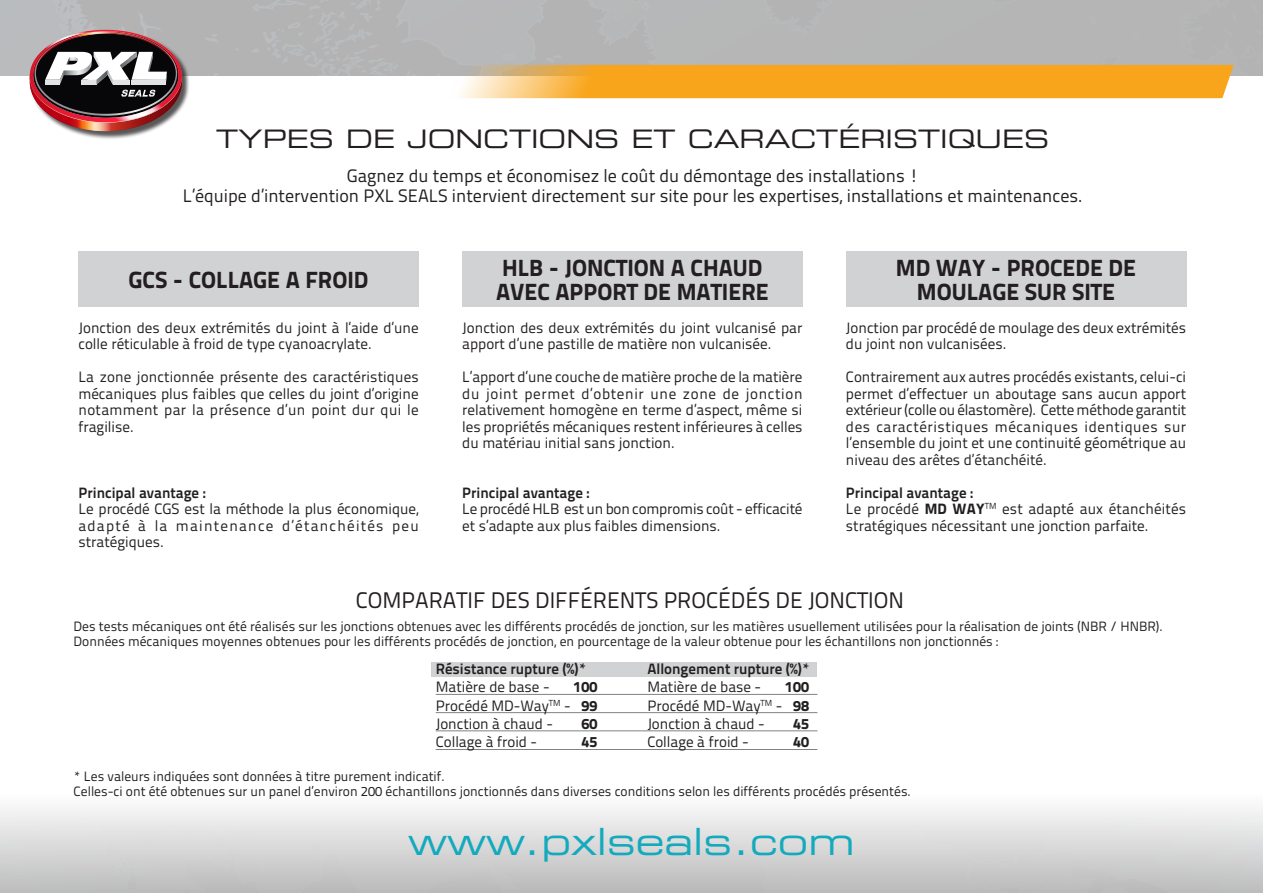
<style>
.page{position:relative;width:1263px;height:893px;background:#fff}
.page>*{position:absolute;margin:0;border:0;box-sizing:border-box;transform-origin:0 0}
.t1{font:37.5px "Eurostile LT Std Ex 2";color:#13aabe}
.t2{font:25.5px "Eurostile LT Std Ex 2";color:#231f20}
.t3{font:800 23.4px/23.4px "Titillium Text 22 L";color:#231f20;text-align:center}
.t4{font:22.5px "Titillium Text 22 L";color:#231f20}
.t5{font:18px/19.5px "Titillium Text 22 L";color:#231f20;text-align:center}
.t6{font:15px/16.5px "Titillium Text 22 L";color:#231f20;text-align:justify}
.t7{font:700 15px "Titillium Text 22 L";color:#231f20}
.t8{font:800 15px "Titillium Text 22 L";color:#231f20}
.t9{font:13.5px/15px "Titillium Text 22 L";color:#231f20}
.s1{font-family:"Times New Roman"}
.s2{font-weight:700}
.s3{font-weight:800}
</style>
<div class="page">
<div style="left:78px;top:251px;width:341px;height:56px;background:#d1d2d4"></div>
<div style="left:462px;top:251px;width:340px;height:56px;background:#d1d2d4"></div>
<div style="left:846px;top:251px;width:340px;height:56px;background:#d1d2d4"></div>
<svg style="left:444px;top:65px;width:794px;height:33px;background:#f6ac32"></svg>
<div style="left:31px;top:31px;width:159px;height:109px;background:#231f20;opacity:.75"></div>
<img style="left:30px;top:30px;width:152px;height:101px">
<hr style="left:436px;top:694px;width:381px;height:1px;background:#808285">
<hr style="left:436px;top:712px;width:381px;height:1px;background:#808285">
<hr style="left:436px;top:731px;width:381px;height:1px;background:#808285">
<hr style="left:436px;top:749px;width:381px;height:1px;background:#808285">
<div style="left:431px;top:662px;width:386px;height:15px;background:#d1d2d4"></div>
<h2 class="t2" style="left:216px;top:121px;width:835px">TYPES DE JONCTIONS ET CARACTÉRISTIQUES</h2>
<p class="t5" style="left:183px;top:165px;width:901px">Gagnez du temps et économisez le coût du démontage des installations !<br>L’équipe d’intervention PXL SEALS intervient directement sur site pour les expertises, installations et maintenances.</p>
<h3 class="t3" style="left:129px;top:267px;width:241px">GCS - COLLAGE A FROID</h3>
<p class="t6" style="left:78px;top:319px;width:342px">Jonction des deux extrémités du joint à l’aide d’une colle réticulable à froid de type cyanoacrylate.</p>
<p class="t6" style="left:78px;top:368px;width:342px">La zone jonctionnée présente des caractéristiques mécaniques plus faibles que celles du joint d’origine notamment par la présence d’un point dur qui le fragilise.</p>
<p class="t7" style="left:78px;top:481px;width:129px">Principal avantage :</p>
<p class="t6" style="left:78px;top:500px;width:342px">Le procédé CGS est la méthode la plus économique, adapté à la maintenance d’étanchéités peu stratégiques<span class="s1">.</span></p>
<h3 class="t3" style="left:496px;top:255px;width:274px;text-align:left">HLB - JONCTION A CHAUD<br>AVEC APPORT DE MATIERE</h3>
<p class="t6" style="left:462px;top:319px;width:342px">Jonction des deux extrémités du joint vulcanisé par apport d’une pastille de matière non vulcanisée.</p>
<p class="t6" style="left:462px;top:368px;width:342px">L’apport d’une couche de matière proche de la matière du joint permet d’obtenir une zone de jonction relativement homogène en terme d’aspect, même si les propriétés mécaniques restent inférieures à celles du matériau initial sans jonction.</p>
<p class="t7" style="left:462px;top:481px;width:129px">Principal avantage :</p>
<p class="t6" style="left:462px;top:500px;width:342px">Le procédé HLB est un bon compromis coût - efficacité et s’adapte aux plus faibles dimensions.</p>
<h3 class="t3" style="left:896px;top:255px;width:242px">MD WAY - PROCEDE DE<br>MOULAGE SUR SITE</h3>
<p class="t6" style="left:846px;top:319px;width:342px">Jonction par procédé de moulage des deux extrémités du joint non vulcanisées.</p>
<p class="t6" style="left:846px;top:368px;width:342px">Contrairement aux autres procédés existants, celui-ci permet d’effectuer un aboutage sans aucun apport extérieur (colle ou élastomère). Cette méthode garantit des caractéristiques mécaniques identiques sur l’ensemble du joint et une continuité géométrique au niveau des arêtes d’étanchéité.</p>
<p class="t6" style="left:846px;top:484px;width:342px;text-align:left"><span class="s2">Principal avantage :<br></span>Le procédé <span class="s3">MD WAY</span><sup>TM</sup> est adapté aux étanchéités stratégiques nécessitant une jonction parfaite.</p>
<h3 class="t4" style="left:356px;top:584px;width:550px">COMPARATIF DES DIFFÉRENTS PROCÉDÉS DE JONCTION</h3>
<p class="t9" style="left:74px;top:618px;width:1090px">Des tests mécaniques ont été réalisés sur les jonctions obtenues avec les différents procédés de jonction, sur les matières usuellement utilisées pour la réalisation de joints (NBR / HNBR).<br>Données mécaniques moyennes obtenues pour les différents procédés de jonction, en pourcentage de la valeur obtenue pour les échantillons non jonctionnés :</p>
<p class="t7" style="left:436px;top:658px;width:152px">Résistance rupture (%)*</p>
<p class="t6" style="left:436px;top:678px;width:115px">Matière de base -</p>
<p class="t6" style="left:436px;top:677px;width:163px;line-height:18px;text-indent:138px"><span class="s3">100<br></span>Procédé MD-Way<sup>TM</sup> - <span class="s3">99<br></span>Jonction à chaud -</p>
<p class="t8" style="left:581px;top:711px;width:17px">60</p>
<p class="t7" style="left:647px;top:658px;width:164px">Allongement rupture (%)*</p>
<p class="t6" style="left:647px;top:678px;width:115px">Matière de base -</p>
<p class="t6" style="left:647px;top:677px;width:163px;line-height:18px;text-indent:138px"><span class="s3">100<br></span>Procédé MD-Way<sup>TM</sup> - <span class="s3">98<br></span>Jonction à chaud -</p>
<p class="t8" style="left:793px;top:711px;width:17px">45</p>
<p class="t6" style="left:436px;top:732px;width:103px">Collage à froid -</p>
<p class="t8" style="left:581px;top:729px;width:17px">45</p>
<p class="t6" style="left:647px;top:732px;width:103px">Collage à froid -</p>
<p class="t8" style="left:793px;top:729px;width:17px">40</p>
<p class="t9" style="left:74px;top:768px;width:839px">* Les valeurs indiquées sont données à titre purement indicatif.<br>Celles-ci ont été obtenues sur un panel d’environ 200 échantillons jonctionnés dans diverses conditions selon les différents procédés présentés.</p>
<h1 class="t1" style="left:408px;top:816px;width:448px">www.pxlseals.com</h1>
</div>
